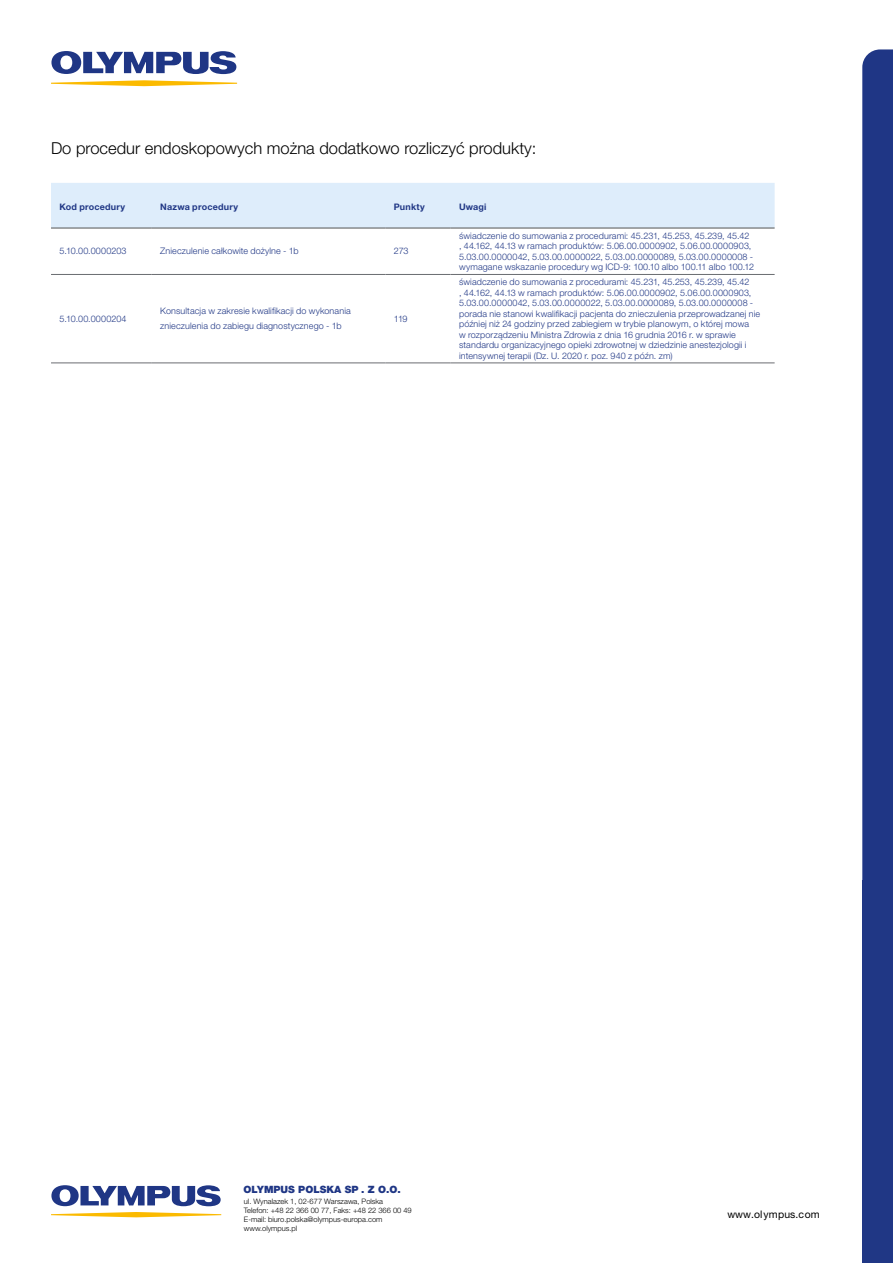
<style>
.page{position:relative;width:893px;height:1263px;background:#fff}
.page>*{position:absolute;margin:0;border:0;box-sizing:border-box;transform-origin:0 0}
.t1{font:300 16.5px "Helvetica Neue LT Pro";color:#000}
.t2{font:10.5px "Helvetica Neue LT Pro";letter-spacing:.02em;color:#000}
.t3{font:900 10.05px "Helvetica Neue LT Pro";color:#1f3685}
.t4{font:300 9px/10.5px "Helvetica Neue LT Pro";letter-spacing:.015em;color:#203785}
.t5{font:700 9px "Helvetica Neue LT Pro";letter-spacing:.02em;color:#203785}
.t6{font:300 7.5px/9px "Helvetica Neue LT Pro";color:#000}
</style>
<div class="page">
<svg style="left:51px;top:51px;width:185px;height:23px"></svg>
<svg style="left:51px;top:80px;width:186px;height:6px"></svg>
<div style="left:862px;top:49px;width:31px;height:832px;background:#1f3685"></div>
<div style="left:862px;top:881px;width:31px;height:382px;background:#203785"></div>
<svg style="left:51px;top:1185px;width:170px;height:21px"></svg>
<svg style="left:51px;top:1212px;width:170px;height:5px"></svg>
<div style="left:51px;top:183px;width:724px;height:45px;background:#deedfb"></div>
<hr style="left:385px;top:274px;width:66px;height:1px;background:#6a6d71">
<hr style="left:451px;top:274px;width:324px;height:1px;background:#6a6d71">
<hr style="left:385px;top:362px;width:66px;height:1px;background:#6a6d71">
<hr style="left:451px;top:362px;width:324px;height:1px;background:#6a6d71">
<hr style="left:152px;top:274px;width:233px;height:1px;background:#6a6d71">
<hr style="left:152px;top:362px;width:233px;height:1px;background:#6a6d71">
<hr style="left:51px;top:274px;width:101px;height:1px;background:#6a6d71">
<hr style="left:51px;top:362px;width:101px;height:1px;background:#6a6d71">
<hr style="left:51px;top:228px;width:101px;height:1px;background:#545454">
<hr style="left:152px;top:228px;width:233px;height:1px;background:#545454">
<hr style="left:385px;top:228px;width:66px;height:1px;background:#545454">
<hr style="left:451px;top:228px;width:324px;height:1px;background:#545454">
<h1 class="t1" style="left:51px;top:138px;width:487px">Do procedur endoskopowych można dodatkowo rozliczyć produkty:</h1>
<p class="t5" style="left:60px;top:201px;width:67px">Kod procedury</p>
<p class="t5" style="left:160px;top:201px;width:79px">Nazwa procedury</p>
<p class="t5" style="left:394px;top:201px;width:32px">Punkty</p>
<p class="t5" style="left:459px;top:201px;width:29px">Uwagi</p>
<p class="t4" style="left:60px;top:246px;width:69px">5.10.00.0000203</p>
<p class="t4" style="left:160px;top:246px;width:140px">Znieczulenie całkowite dożylne - 1b</p>
<p class="t4" style="left:394px;top:246px;width:16px">273</p>
<p class="t4" style="left:459px;top:230px;width:296px">świadczenie do sumowania z procedurami: 45.231, 45.253, 45.239, 45.42 , 44.162, 44.13 w ramach produktów: 5.06.00.0000902, 5.06.00.0000903, 5.03.00.0000042, 5.03.00.0000022, 5.03.00.0000089, 5.03.00.0000008 - wymagane wskazanie procedury wg ICD-9: 100.10 albo 100.11 albo 100.12</p>
<p class="t4" style="left:60px;top:313px;width:69px">5.10.00.0000204</p>
<p class="t4" style="left:160px;top:303px;width:192px;line-height:15px">Konsultacja w zakresie kwalifikacji do wykonania znieczulenia do zabiegu diagnostycznego - 1b</p>
<p class="t4" style="left:394px;top:313px;width:15px">119</p>
<p class="t4" style="left:459px;top:276px;width:303px">świadczenie do sumowania z procedurami: 45.231, 45.253, 45.239, 45.42<br>, 44.162, 44.13 w ramach produktów: 5.06.00.0000902, 5.06.00.0000903, 5.03.00.0000042, 5.03.00.0000022, 5.03.00.0000089, 5.03.00.0000008 - porada nie stanowi kwalifikacji pacjenta do znieczulenia przeprowadzanej nie później niż 24 godziny przed zabiegiem w trybie planowym, o której mowa<br>w rozporządzeniu Ministra Zdrowia z dnia 16 grudnia 2016 r. w sprawie standardu organizacyjnego opieki zdrowotnej w dziedzinie anestezjologii i intensywnej terapii (Dz. U. 2020 r. poz. 940 z późn. zm)</p>
<p class="t3" style="left:244px;top:1183px;width:159px">OLYMPUS POLSKA SP . Z O.O.</p>
<p class="t6" style="left:244px;top:1197px;width:169px">ul. Wynalazek 1, 02-677 Warszawa, Polska<br>Telefon: +48 22 366 00 77, Faks: +48 22 366 00 49<br>E-mail: biuro.polska@olympus-europa.com www.olympus.pl</p>
<p class="t2" style="left:727px;top:1208px;width:94px">www.olympus.com</p>
</div>
